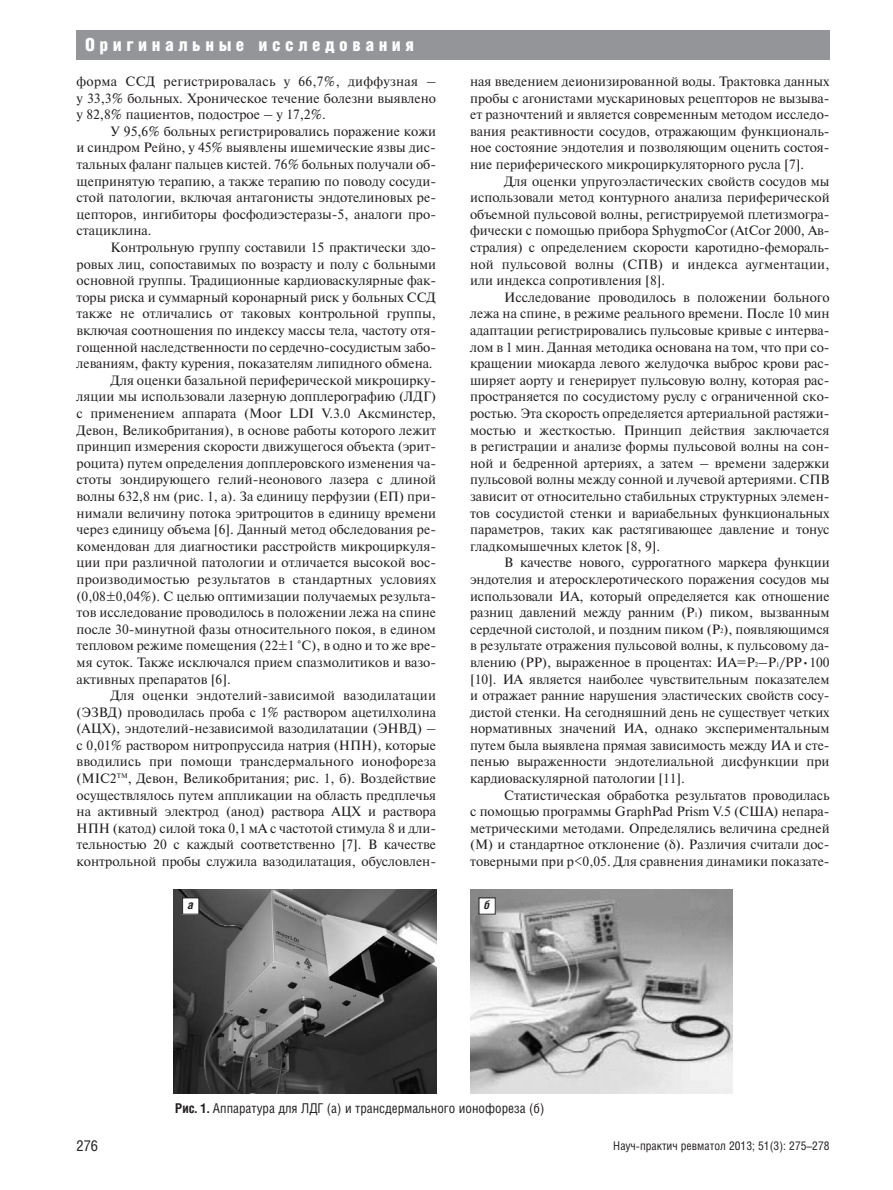
<style>
.page{position:relative;width:893px;height:1190px;background:#fff}
.page>*{position:absolute;margin:0;border:0;box-sizing:border-box;transform-origin:0 0}
.t1{font:900 18px "Helios Cond";letter-spacing:.25em;color:#fff}
.t2{font:15px "Helios Cond";color:#231f20}
.t3{font:13.5px/16.6px "Newton C";color:#231f20;text-align:justify}
.t4{font:13.5px "Helios Cond";color:#231f20}
.t5{font:12px "Helios Cond";color:#231f20}
.t6{font:italic 700 12px "Helios Cond";color:#231f20}
.s1{font-size:6.75px}
.s2{font-size:10.5px}
.s3{font-weight:700}
</style>
<div class="page">
<div style="left:77px;top:30px;width:752px;height:30px;background:#939598"></div>
<img style="left:174px;top:889px;width:262px;height:204px">
<img style="left:470px;top:889px;width:262px;height:204px">
<div style="left:183px;top:898px;width:16px;height:16px;background:#fff"></div>
<div style="left:182px;top:897px;width:17px;height:17px;border:1px solid #231f20"></div>
<div style="left:479px;top:898px;width:16px;height:16px;background:#fff"></div>
<div style="left:478px;top:897px;width:17px;height:17px;border:1px solid #231f20"></div>
<h1 class="t1" style="left:85px;top:38px;width:330px">Оригинальные исследования</h1>
<p class="t3" style="left:77px;top:74px;width:361px">форма ССД регистрировалась у 66,7%, диффузная – у 33,3% больных. Хроническое течение болезни выявлено у 82,8% пациентов, подострое – у 17,2%.</p>
<p class="t3" style="left:77px;top:124px;width:361px;text-indent:34px">У 95,6% больных регистрировались поражение кожи и синдром Рейно, у 45% выявлены ишемические язвы дис&shy;тальных фаланг пальцев кистей. 76% больных получали об&shy;щепринятую терапию, а также терапию по поводу сосуди&shy;стой патологии, включая антагонисты эндотелиновых ре&shy;цепторов, ингибиторы фосфодиэстеразы-5, аналоги про&shy;стациклина.</p>
<p class="t3" style="left:111px;top:240px;width:327px">Контрольную группу составили 15 практически здо-</p>
<p class="t3" style="left:77px;top:257px;width:361px">ровых лиц, сопоставимых по возрасту и полу с больными</p>
<p class="t3" style="left:77px;top:273px;width:361px">основной группы. Традиционные кардиоваскулярные фак-</p>
<p class="t3" style="left:77px;top:290px;width:361px">торы риска и суммарный коронарный риск у больных ССД</p>
<p class="t3" style="left:77px;top:306px;width:361px">также не отличались от таковых контрольной группы,</p>
<p class="t3" style="left:77px;top:323px;width:361px">включая соотношения по индексу массы тела, частоту отя-</p>
<p class="t3" style="left:77px;top:340px;width:361px">гощенной наследственности по сердечно-сосудистым забо-</p>
<p class="t3" style="left:77px;top:356px;width:357px">леваниям, факту курения, показателям липидного обмена.</p>
<p class="t3" style="left:111px;top:373px;width:327px">Для оценки базальной периферической микроцирку-</p>
<p class="t3" style="left:77px;top:389px;width:361px">ляции мы использовали лазерную допплерографию (ЛДГ)</p>
<p class="t3" style="left:77px;top:406px;width:361px">с применением аппарата (Мoor LDI V.3.0 Аксминстер,</p>
<p class="t3" style="left:77px;top:422px;width:361px">Девон, Великобритания), в основе работы которого лежит</p>
<p class="t3" style="left:77px;top:439px;width:361px">принцип измерения скорости движущегося объекта (эрит-</p>
<p class="t3" style="left:77px;top:456px;width:361px">роцита) путем определения допплеровского изменения ча-</p>
<p class="t3" style="left:77px;top:472px;width:361px">стоты зондирующего гелий-неонового лазера с длиной</p>
<p class="t3" style="left:77px;top:489px;width:361px">волны 632,8 нм (рис. 1, а). За единицу перфузии (ЕП) при-</p>
<p class="t3" style="left:77px;top:505px;width:361px">нимали величину потока эритроцитов в единицу времени</p>
<p class="t3" style="left:77px;top:522px;width:361px">через единицу объема [6]. Данный метод обследования ре-</p>
<p class="t3" style="left:77px;top:539px;width:361px">комендован для диагностики расстройств микроциркуля-</p>
<p class="t3" style="left:77px;top:555px;width:361px">ции при различной патологии и отличается высокой вос-</p>
<p class="t3" style="left:77px;top:572px;width:361px">производимостью результатов в стандартных условиях</p>
<p class="t3" style="left:77px;top:588px;width:361px">(0,08±0,04%). С целью оптимизации получаемых результа-</p>
<p class="t3" style="left:77px;top:605px;width:361px">тов исследование проводилось в положении лежа на спине</p>
<p class="t3" style="left:77px;top:622px;width:361px">после 30-минутной фазы относительного покоя, в едином</p>
<p class="t3" style="left:77px;top:638px;width:361px">тепловом режиме помещения (22±1 °C), в одно и то же вре-</p>
<p class="t3" style="left:77px;top:655px;width:361px">мя суток. Также исключался прием спазмолитиков и вазо-</p>
<p class="t3" style="left:77px;top:671px;width:156px">активных препаратов [6].</p>
<p class="t3" style="left:111px;top:688px;width:327px">Для оценки эндотелий-зависимой вазодилатации</p>
<p class="t3" style="left:77px;top:704px;width:361px">(ЭЗВД) проводилась проба с 1% раствором ацетилхолина</p>
<p class="t3" style="left:77px;top:721px;width:361px">(АЦХ), эндотелий-независимой вазодилатации (ЭНВД) –</p>
<p class="t3" style="left:77px;top:738px;width:361px">с 0,01% раствором нитропруссида натрия (НПН), которые</p>
<p class="t3" style="left:77px;top:754px;width:361px">вводились при помощи трансдермального ионофореза</p>
<p class="t3" style="left:77px;top:771px;width:361px">(MIC2<sup>TM</sup>, Девон, Великобритания; рис. 1, б). Воздействие</p>
<p class="t3" style="left:77px;top:787px;width:361px">осуществлялось путем аппликации на область предплечья</p>
<p class="t3" style="left:77px;top:804px;width:361px">на активный электрод (анод) раствора АЦХ и раствора</p>
<p class="t3" style="left:77px;top:821px;width:361px">НПН (катод) силой тока 0,1 мА с частотой стимула 8 и дли-</p>
<p class="t3" style="left:77px;top:837px;width:361px">тельностью 20 с каждый соответственно [7]. В качестве</p>
<p class="t3" style="left:77px;top:854px;width:361px">контрольной пробы служила вазодилатация, обусловлен-</p>
<p class="t3" style="left:470px;top:74px;width:361px">ная введением деионизированной воды. Трактовка данных пробы с агонистами мускариновых рецепторов не вызыва&shy;ет разночтений и является современным методом исследо&shy;вания реактивности сосудов, отражающим функциональ&shy;ное состояние эндотелия и позволяющим оценить состоя&shy;ние периферического микроциркуляторного русла [7].</p>
<p class="t3" style="left:470px;top:174px;width:361px;text-indent:34px">Для оценки упругоэластических свойств сосудов мы использовали метод контурного анализа периферической объемной пульсовой волны, регистрируемой плетизмогра&shy;фически с помощью прибора SphygmoCor (AtСor 2000, Ав&shy;стралия) с определением скорости каротидно-фемораль&shy;ной пульсовой волны (СПВ) и индекса аугментации, или индекса сопротивления [8].</p>
<p class="t3" style="left:470px;top:290px;width:361px;text-indent:34px">Исследование проводилось в положении больного лежа на спине, в режиме реального времени. После 10 мин адаптации регистрировались пульсовые кривые с интерва&shy;лом в 1 мин. Данная методика основана на том, что при со&shy;кращении миокарда левого желудочка выброс крови рас&shy;ширяет аорту и генерирует пульсовую волну, которая рас&shy;пространяется по сосудистому руслу с ограниченной ско&shy;ростью. Эта скорость определяется артериальной растяжи&shy;мостью и жесткостью. Принцип действия заключается в регистрации и анализе формы пульсовой волны на сон&shy;ной и бедренной артериях, а затем – времени задержки пульсовой волны между сонной и лучевой артериями. СПВ зависит от относительно стабильных структурных элемен&shy;тов сосудистой стенки и вариабельных функциональных параметров, таких как растягивающее давление и тонус гладкомышечных клеток [8, 9].</p>
<p class="t3" style="left:470px;top:555px;width:361px;text-indent:34px">В качестве нового, суррогатного маркера функции эндотелия и атеросклеротического поражения сосудов мы использовали ИА, который определяется как отношение разниц давлений между ранним (Р<span class="s1">1</span>) пиком, вызванным сердечной систолой, и поздним пиком (Р<span class="s1">2</span>), появляющимся в результате отражения пульсовой волны, к пульсовому да&shy;влению (РР), выраженное в процентах: ИА=Р<span class="s1">2</span>–Р<span class="s1">1</span>/РР<span class="s2">•</span>100 [10]. ИА является наиболее чувствительным показателем и отражает ранние нарушения эластических свойств сосу&shy;дистой стенки. На сегодняшний день не существует четких нормативных значений ИА, однако экспериментальным путем была выявлена прямая зависимость между ИА и сте&shy;пенью выраженности эндотелиальной дисфункции при кардиоваскулярной патологии [11].</p>
<p class="t3" style="left:470px;top:787px;width:361px;text-indent:34px">Статистическая обработка результатов проводилась с помощью программы GraphPad Prism V.5 (США) непара&shy;метрическими методами. Определялись величина средней (M) и стандартное отклонение ( ). Различия считали дос&shy;товерными при р&lt;0,05. Для сравнения динамики показате-</p>
<p class="t6" style="left:188px;top:900px;width:7px">а</p>
<p class="t6" style="left:484px;top:900px;width:7px">б</p>
<p class="t2" style="left:77px;top:1139px;width:23px">276</p>
<p class="t4" style="left:175px;top:1102px;width:371px"><span class="s3">Рис. 1.</span> Аппаратура для ЛДГ (а) и трансдермального ионофореза (б)</p>
<p class="t5" style="left:613px;top:1140px;width:218px">Науч-практич ревматол 2013; 51(3): 275–278</p>
</div>
